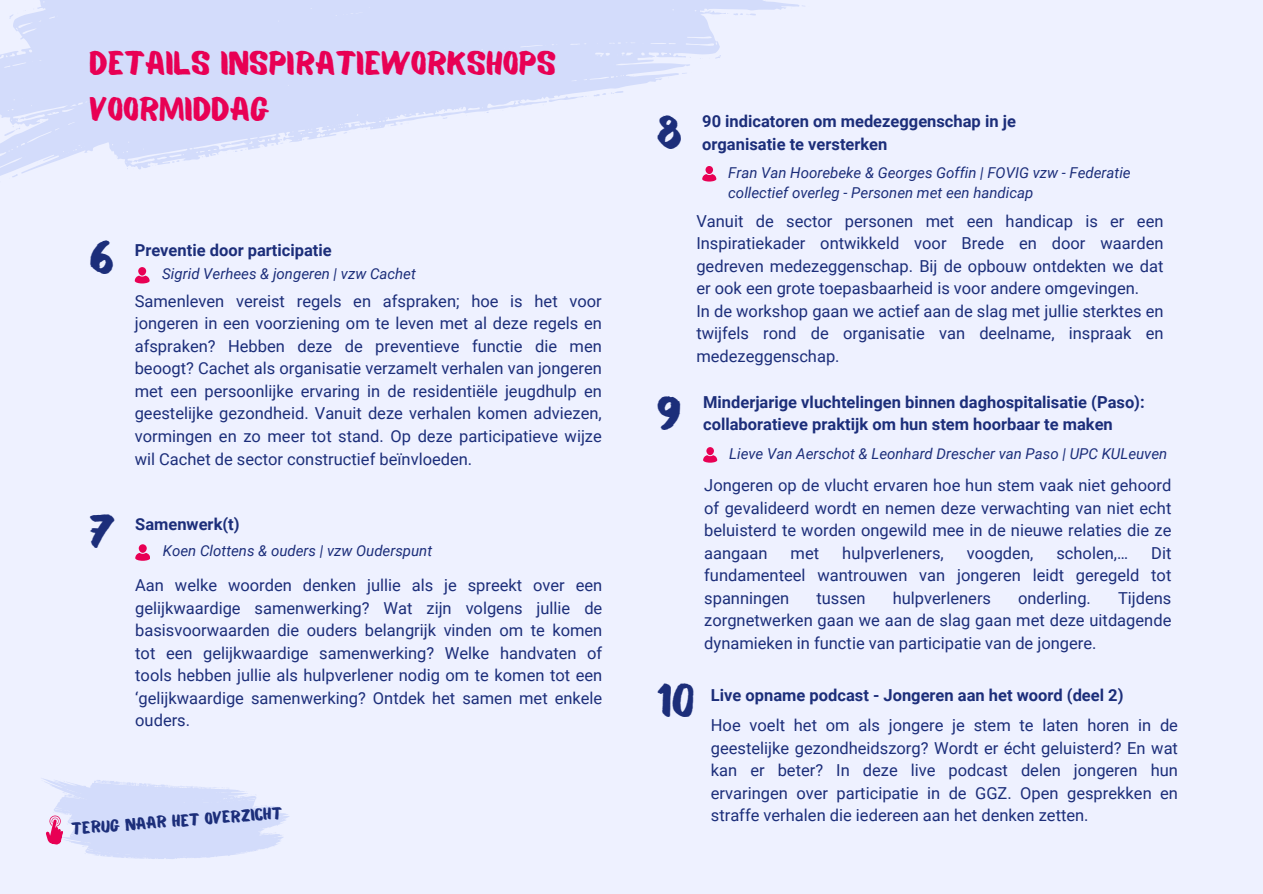
<style>
.page{position:relative;width:1263px;height:894px;background:#fff}
.page>*{position:absolute;margin:0;border:0;box-sizing:border-box;transform-origin:0 0}
.t1{font:45.75px "Balmy";color:#1c2e7a}
.t2{font:33px/46.2px "Balmy";color:#e80054}
.t3{font:16.95px "Balmy";color:#1c2e7a}
.t4{font:16.5px/22.5px "Roboto";color:#1c2e7a;text-align:justify}
.t5{font:700 16.5px/22.5px "Roboto";color:#1c2e7a}
.t6{font:italic 15px/20.2px "Roboto";color:#1c2e7a}
</style>
<div class="page">
<div style="left:0;top:0;width:1263px;height:893px;background:#eef1ff"></div>
<svg style="left:0;top:0;width:805px;height:182px;fill:#d3dcfb"></svg>
<svg style="left:343px;top:132px;width:7px;height:2px"></svg>
<svg style="left:127px;top:168px;width:7px;height:2px"></svg>
<svg style="left:543px;top:91px;width:80px;height:15px"></svg>
<svg style="left:682px;top:72px;width:11px;height:2px"></svg>
<svg style="left:400px;top:123px;width:9px;height:2px"></svg>
<svg style="left:280px;top:134px;width:7px;height:10px"></svg>
<svg style="left:172px;top:160px;width:11px;height:3px"></svg>
<svg style="left:221px;top:143px;width:25px;height:11px"></svg>
<svg style="left:442px;top:110px;width:9px;height:9px"></svg>
<svg style="left:42px;top:778px;width:248px;height:81px"></svg>
<div style="left:706px;top:447px;width:8px;height:8px;background:#e80054;border-radius:50%"></div>
<svg style="left:703px;top:455px;width:14px;height:7px"></svg>
<div style="left:139px;top:544px;width:8px;height:8px;background:#e80054;border-radius:50%"></div>
<svg style="left:135px;top:552px;width:15px;height:8px"></svg>
<div style="left:705px;top:166px;width:8px;height:8px;background:#e80054;border-radius:50%"></div>
<svg style="left:702px;top:174px;width:14px;height:7px"></svg>
<div style="left:138px;top:267px;width:8px;height:8px;background:#e80054;border-radius:50%"></div>
<svg style="left:135px;top:275px;width:14px;height:8px"></svg>
<h1 class="t2" style="left:89px;top:44px;width:468px">DETAILS INSPIRATIEWORKSHOPS<br>VOORMIDDAG</h1>
<p class="t1" style="left:89px;top:240px;width:26px">6</p>
<h3 class="t1" style="left:89px;top:513px;width:28px">7</h3>
<p class="t5" style="left:135px;top:238px;width:199px">Preventie door participatie</p>
<p class="t6" style="left:162px;top:264px;width:255px">Sigrid Verhees &amp; jongeren | vzw Cachet</p>
<h2 class="t4" style="left:135px;top:290px;width:469px">Samenleven vereist regels en afspraken; hoe is het voor jongeren in een voorziening om te leven met al deze regels en afspraken? Hebben deze de preventieve functie die men beoogt? Cachet als organisatie verzamelt verhalen van jongeren met een persoonlijke ervaring in de residentiële jeugdhulp en geestelijke gezondheid. Vanuit deze verhalen komen adviezen, vormingen en zo meer tot stand. Op deze participatieve wijze wil Cachet de sector constructief beïnvloeden.</h2>
<p class="t5" style="left:135px;top:513px;width:106px">Samenwerk(t)</p>
<p class="t6" style="left:163px;top:541px;width:271px">Koen Clottens &amp; ouders | vzw Ouderspunt</p>
<p class="t4" style="left:135px;top:574px;width:469px">Aan welke woorden denken jullie als je spreekt over een gelijkwaardige samenwerking? Wat zijn volgens jullie de basisvoorwaarden die ouders belangrijk vinden om te komen tot een gelijkwaardige samenwerking? Welke handvaten of tools hebben jullie als hulpverlener nodig om te komen tot een ‘gelijkwaardige samenwerking? Ontdek het samen met enkele ouders.</p>
<p class="t3" style="left:71px;top:821px;width:213px;rotate:-4deg">TERUG NAAR HET OVERZICHT</p>
<p class="t1" style="left:657px;top:114px;width:27px">8</p>
<h2 class="t5" style="left:702px;top:110px;width:315px">90 indicatoren om medezeggenschap in je organisatie te versterken</h2>
<p class="t6" style="left:728px;top:163px;width:404px">Fran Van Hoorebeke &amp; Georges Goffin | FOVIG vzw - Federatie collectief overleg - Personen met een handicap</p>
<h3 class="t4" style="left:696px;top:210px;width:469px;text-align:left">Vanuit de sector personen met een handicap is er een Inspiratiekader ontwikkeld voor Brede en door waarden gedreven medezeggenschap. Bij de opbouw ontdekten we dat er ook een grote toepasbaarheid is voor andere omgevingen.<br>In de workshop gaan we actief aan de slag met jullie sterktes en twijfels rond de organisatie van deelname, inspraak en medezeggenschap.</h3>
<p class="t1" style="left:657px;top:395px;width:26px">9</p>
<h3 class="t5" style="left:703px;top:390px;width:443px">Minderjarige vluchtelingen binnen daghospitalisatie (Paso): collaboratieve praktijk om hun stem hoorbaar te maken</h3>
<p class="t6" style="left:729px;top:443px;width:440px">Lieve Van Aerschot &amp; Leonhard Drescher van Paso | UPC KULeuven</p>
<h2 class="t4" style="left:704px;top:474px;width:469px">Jongeren op de vlucht ervaren hoe hun stem vaak niet gehoord of gevalideerd wordt en nemen deze verwachting van niet echt beluisterd te worden ongewild mee in de nieuwe relaties die ze aangaan</h2>
<h2 class="t4" style="left:791px;top:541px;width:30px">met</h2>
<h2 class="t4" style="left:842px;top:541px;width:103px">hulpverleners,</h2>
<h2 class="t4" style="left:967px;top:541px;width:68px">voogden,</h2>
<h2 class="t4" style="left:1056px;top:541px;width:73px">scholen,…</h2>
<h2 class="t4" style="left:704px;top:541px;width:469px;text-indent:447px">Dit fundamenteel wantrouwen van jongeren leidt geregeld tot spanningen</h2>
<h2 class="t4" style="left:704px;top:586px;width:469px;text-indent:414px">Tijdens zorgnetwerken gaan we aan de slag gaan met deze uitdagende dynamieken in functie van participatie van de jongere.</h2>
<h2 class="t4" style="left:816px;top:586px;width:51px">tussen</h2>
<h2 class="t4" style="left:893px;top:586px;width:100px">hulpverleners</h2>
<h2 class="t4" style="left:1018px;top:586px;width:74px">onderling.</h2>
<p class="t1" style="left:657px;top:682px;width:39px">10</p>
<h2 class="t5" style="left:711px;top:684px;width:414px">Live opname podcast - Jongeren aan het woord (deel 2)</h2>
<p class="t4" style="left:711px;top:714px;width:469px">Hoe voelt het om als jongere je stem te laten horen in de geestelijke gezondheidszorg? Wordt er écht geluisterd? En wat kan er beter? In deze live podcast delen jongeren hun ervaringen over participatie in de GGZ. Open gesprekken en straffe verhalen die iedereen aan het denken zetten.</p>
</div>
